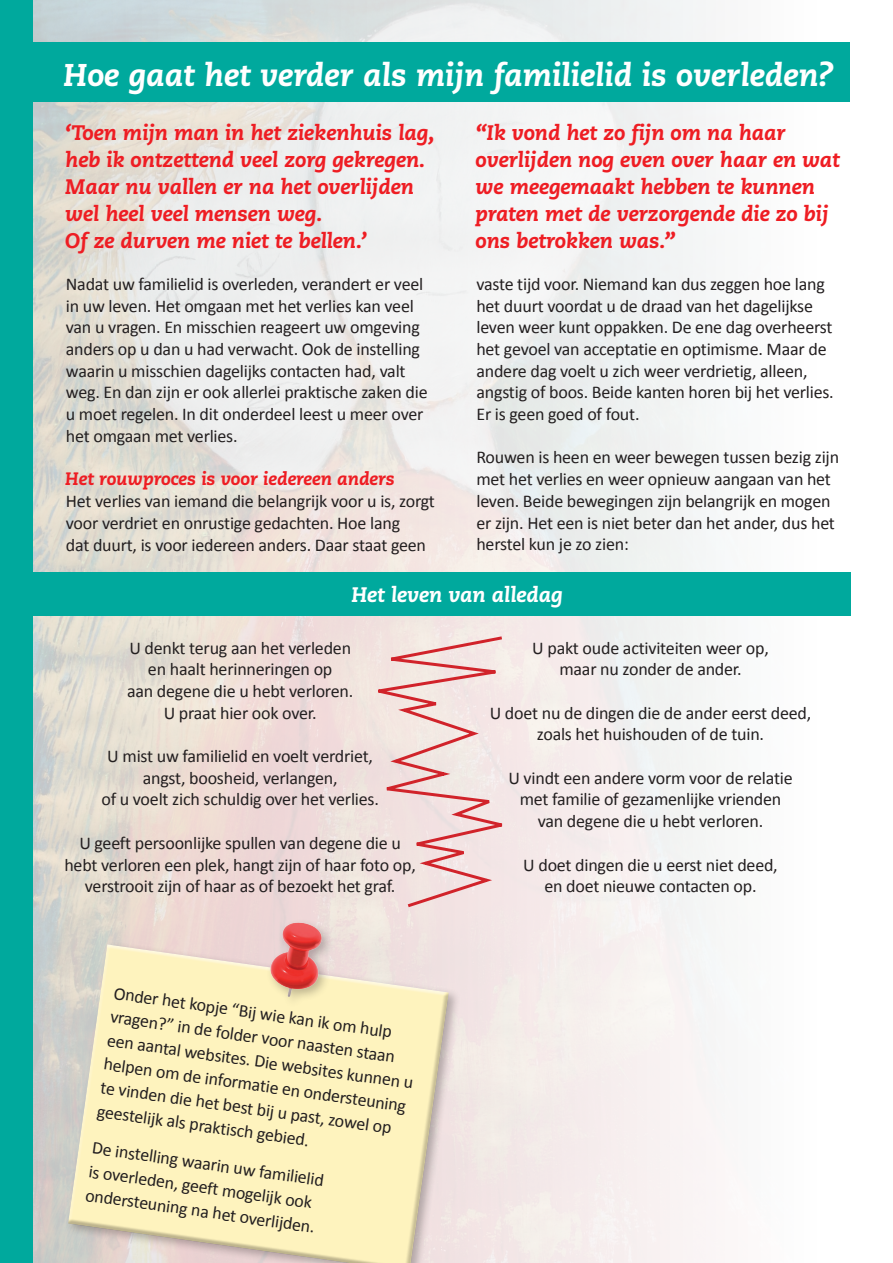
<style>
.page{position:relative;width:893px;height:1263px;background:#fff}
.page>*{position:absolute;margin:0;border:0;box-sizing:border-box;transform-origin:0 0}
.t1{font:italic 800 31.5px "Caecilia LT Std";color:#fff}
.t2{font:italic 800 21px/26.8px "Caecilia LT Std";letter-spacing:-.005em;color:#ee1d23}
.t3{font:italic 800 21px "Caecilia LT Std";letter-spacing:-.005em;color:#fff}
.t4{font:18px/21.8px "Calibri";letter-spacing:-.01em;color:#231f20;text-align:center}
.t5{font:italic 800 18px "Caecilia LT Std";letter-spacing:-.005em;color:#ee1d23}
</style>
<div class="page">
<img style="left:33px;top:0;width:788px;height:1263px">
<div style="left:0;top:0;width:33px;height:1263px;background:#00a99d"></div>
<div style="left:0;top:42px;width:850px;height:60px;background:#00a99d"></div>
<div style="left:0;top:572px;width:850px;height:43px;background:#00a99d"></div>
<div style="left:65px;top:941px;width:396px;height:322px;background:#231f20;opacity:.3"></div>
<svg style="left:66px;top:943px;width:384px;height:320px;background:#f6ebc0"></svg>
<div style="left:266px;top:918px;width:68px;height:91px;background:#fef3be"></div>
<img style="left:247px;top:906px;width:98px;height:100px">
<svg style="left:363px;top:634px;width:154px;height:275px;background:#efd4d3"></svg>
<h1 class="t1" style="left:63px;top:56px;width:772px">Hoe gaat het verder als mijn familielid is overleden?</h1>
<p class="t2" style="left:65px;top:120px;width:371px">‘Toen mijn man in het ziekenhuis lag, heb ik ontzettend veel zorg gekregen.<br>Maar nu vallen er na het overlijden wel heel veel mensen weg.<br>Of ze durven me niet te bellen.’</p>
<p class="t2" style="left:476px;top:120px;width:366px">“Ik vond het zo fijn om na haar overlijden nog even over haar en wat we meegemaakt hebben te kunnen praten met de verzorgende die zo bij ons betrokken was.”</p>
<p class="t4" style="left:66px;top:272px;width:363px;text-align:left">Nadat uw familielid is overleden, verandert er veel in uw leven. Het omgaan met het verlies kan veel van u vragen. En misschien reageert uw omgeving anders op u dan u had verwacht. Ook de instelling waarin u misschien dagelijks contacten had, valt weg. En dan zijn er ook allerlei praktische zaken die u moet regelen. In dit onderdeel leest u meer over het omgaan met verlies.</p>
<p class="t5" style="left:65px;top:468px;width:331px">Het rouwproces is voor iedereen anders</p>
<p class="t4" style="left:66px;top:489px;width:370px;text-align:left">Het verlies van iemand die belangrijk voor u is, zorgt voor verdriet en onrustige gedachten. Hoe lang<br>dat duurt, is voor iedereen anders. Daar staat geen</p>
<p class="t4" style="left:476px;top:272px;width:359px;text-align:left">vaste tijd voor. Niemand kan dus zeggen hoe lang het duurt voordat u de draad van het dagelijkse leven weer kunt oppakken. De ene dag overheerst het gevoel van acceptatie en optimisme. Maar de andere dag voelt u zich weer verdrietig, alleen, angstig of boos. Beide kanten horen bij het verlies.<br>Er is geen goed of fout.</p>
<p class="t4" style="left:476px;top:446px;width:364px;text-align:left">Rouwen is heen en weer bewegen tussen bezig zijn met het verlies en weer opnieuw aangaan van het leven. Beide bewegingen zijn belangrijk en mogen er zijn. Het een is niet beter dan het ander, dus het herstel kun je zo zien:</p>
<p class="t3" style="left:351px;top:582px;width:213px">Het leven van alledag</p>
<p class="t4" style="left:127px;top:636px;width:228px">U denkt terug aan het verleden en haalt herinneringen op<br>aan degene die u hebt verloren.<br>U praat hier ook over.</p>
<p class="t4" style="left:101px;top:744px;width:279px">U mist uw familielid en voelt verdriet, angst, boosheid, verlangen,<br>of u voelt zich schuldig over het verlies.</p>
<p class="t4" style="left:64px;top:831px;width:353px">U geeft persoonlijke spullen van degene die u hebt verloren een plek, hangt zijn of haar foto op, verstrooit zijn of haar as of bezoekt het graf.</p>
<p class="t4" style="left:532px;top:636px;width:238px">U pakt oude activiteiten weer op, maar nu zonder de ander.</p>
<p class="t4" style="left:490px;top:701px;width:323px">U doet nu de dingen die de ander eerst deed, zoals het huishouden of de tuin.</p>
<p class="t4" style="left:508px;top:766px;width:286px">U vindt een andere vorm voor de relatie met familie of gezamenlijke vrienden van degene die u hebt verloren.</p>
<p class="t4" style="left:523px;top:853px;width:256px">U doet dingen die u eerst niet deed, en doet nieuwe contacten op.</p>
<p class="t4" style="left:116px;top:980px;width:310px;line-height:23.9px;text-align:left;rotate:8deg">Onder het kopje “Bij wie kan ik om hulp vragen?” in de folder voor naasten staan een aantal websites. Die websites kunnen u helpen om de informatie en ondersteuning te vinden die het best bij u past, zowel op geestelijk als praktisch gebied.</p>
<p class="t4" style="left:94px;top:1135px;width:235px;line-height:23.9px;text-align:left;rotate:8deg">De instelling waarin uw familielid is overleden, geeft mogelijk ook ondersteuning na het overlijden.</p>
</div>
